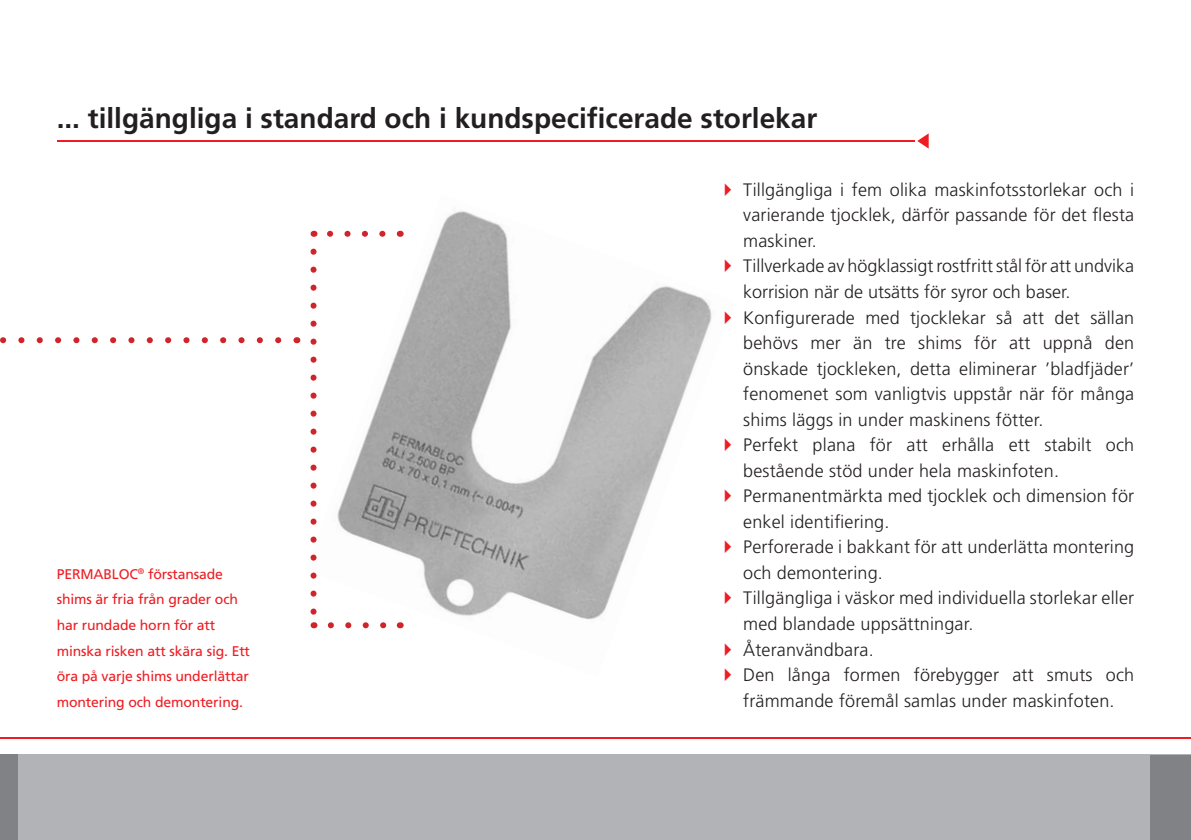
<style>
.page{position:relative;width:1191px;height:840px;background:#fff}
.page>*{position:absolute;margin:0;border:0;box-sizing:border-box;transform-origin:0 0}
.t1{font:700 28px "Frutiger";color:#231f20}
.t2{font:300 18px/25.6px "Frutiger";letter-spacing:.01em;color:#231f20}
.t3{font:14px/25.6px "Frutiger";letter-spacing:-.01em;color:#ee1d23}
</style>
<div class="page">
<svg style="left:917px;top:134px;width:11px;height:14px"></svg>
<img style="left:310px;top:211px;width:402px;height:418px">
<hr style="left:57px;top:140px;width:857px;height:2px;background:#ee1d23">
<div style="left:0;top:754px;width:1191px;height:85px;background:#b2b3b7"></div>
<svg style="left:0;top:337px;width:278px;height:6px"></svg>
<svg style="left:322px;top:231px;width:60px;height:6px"></svg>
<svg style="left:310px;top:251px;width:6px;height:365px"></svg>
<svg style="left:331px;top:622px;width:60px;height:6px"></svg>
<div style="left:1150px;top:754px;width:41px;height:85px;background:#808285"></div>
<div style="left:0;top:754px;width:17px;height:85px;background:#808285"></div>
<hr style="left:0;top:736px;width:1191px;height:2px;background:#ee1d23">
<h1 class="t1" style="left:57px;top:102px;width:762px">... tillgängliga i standard och i kundspecificerade storlekar</h1>
<p class="t3" style="left:57px;top:560px;width:195px">PERMABLOC<sup>®</sup> förstansade shims är fria från grader och har rundade horn för att minska risken att skära sig. Ett öra på varje shims underlättar montering och demontering.</p>
<p class="t2" style="left:743px;top:177px;width:392px">Tillgängliga i fem olika maskinfotsstorlekar och i varierande tjocklek, därför passande för det flesta maskiner.<br>Tillverkade av högklassigt rostfritt stål för att undvika korrision när de utsätts för syror och baser.<br>Konfigurerade med tjocklekar så att det sällan behövs mer än tre shims för att uppnå den önskade tjockleken, detta eliminerar ’bladfjäder’ fenomenet som vanligtvis uppstår när för många shims läggs in under maskinens fötter.<br>Perfekt plana för att erhålla ett stabilt och bestående stöd under hela maskinfoten.<br>Permanentmärkta med tjocklek och dimension för enkel identifiering.<br>Perforerade i bakkant för att underlätta montering och demontering.<br>Tillgängliga i väskor med individuella storlekar eller med blandade uppsättningar.<br>Återanvändbara.<br>Den långa formen förebygger att smuts och främmande föremål samlas under maskinfoten.</p>
</div>
